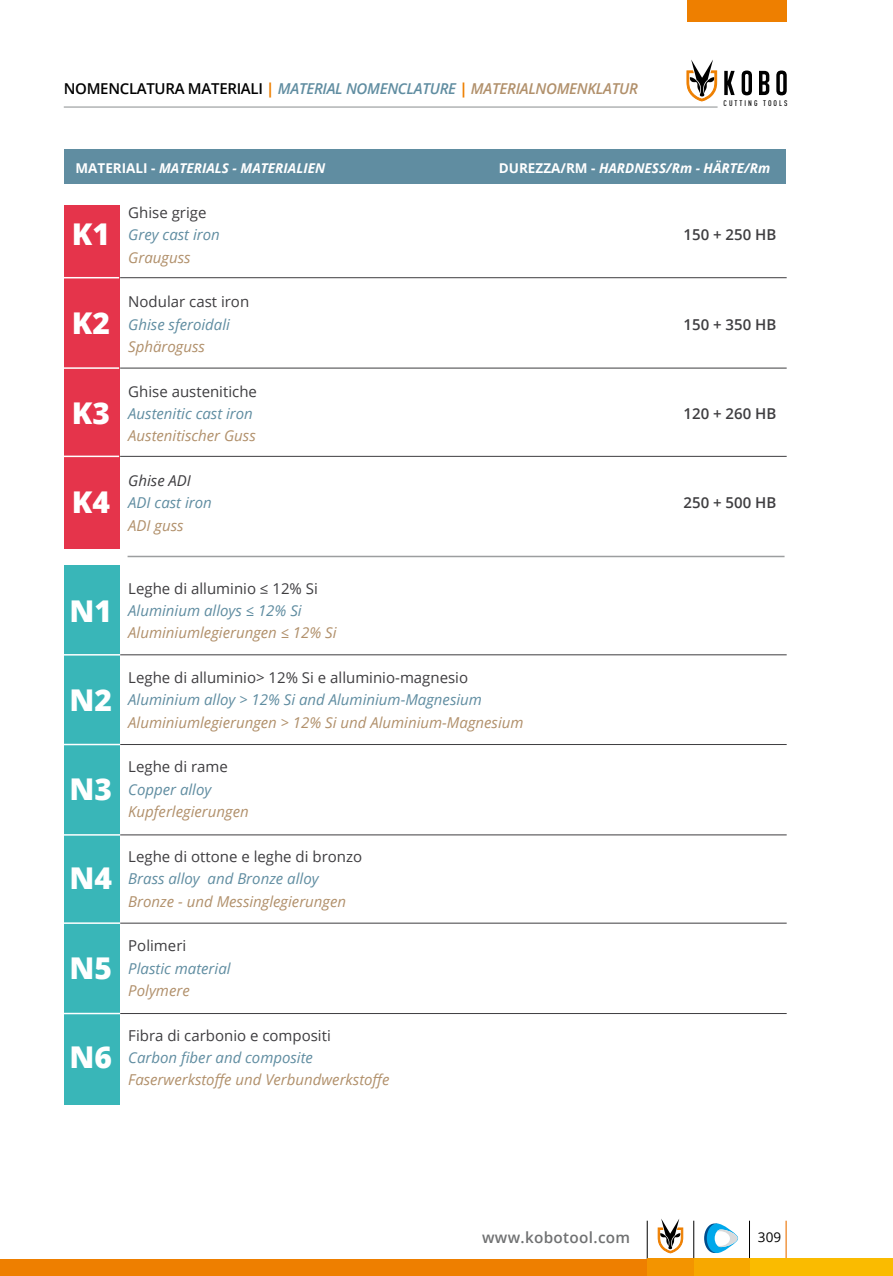
<style>
.page{position:relative;width:893px;height:1276px;background:#fff}
.page>*{position:absolute;margin:0;border:0;box-sizing:border-box;transform-origin:0 0}
.t1{font:800 30px "Open Sans";color:#fff}
.t2{font:600 15.3px "Open Sans";letter-spacing:.02em;color:#707172}
.t3{font:italic 15px "Open Sans";color:#b1906b}
.t4{font:italic 15px "Open Sans";color:#608da1}
.t5{font:15px "Open Sans";color:#3e3d40}
.t6{font:600 15px "Open Sans";letter-spacing:-.02em;color:#000}
.t7{font:600 15px "Open Sans";color:#3e3d40}
.t8{font:italic 15px "Open Sans";color:#3e3d40}
.t9{font:italic 700 13.5px "Open Sans";color:#fff}
.t10{font:13.5px "Open Sans";color:#000}
.t11{font:500 condensed 8.1px "DINOT";letter-spacing:.25em;color:#000}
.s1{font-weight:700;color:#ee7f00}
.s2{font-style:italic;color:#608da1}
.s3{font-style:italic;color:#b1906b}
.s4{font-style:normal}
</style>
<div class="page">
<hr style="left:749px;top:1220px;width:1px;height:47px;background:#000">
<hr style="left:647px;top:1220px;width:1px;height:47px;background:#000">
<hr style="left:693px;top:1220px;width:1px;height:47px;background:#000">
<svg style="left:658px;top:1219px;width:25px;height:34px"></svg>
<hr style="left:785px;top:1220px;width:2px;height:46px;background:#ec7405">
<svg style="left:704px;top:1223px;width:34px;height:30px"></svg>
<div style="left:0;top:1259px;width:893px;height:17px;background:#ee7f00"></div>
<svg style="left:724px;top:71px;width:11px;height:24px"></svg>
<svg style="left:742px;top:70px;width:10px;height:25px"></svg>
<svg style="left:759px;top:71px;width:10px;height:24px"></svg>
<svg style="left:776px;top:70px;width:11px;height:25px"></svg>
<svg style="left:686px;top:60px;width:31px;height:41px"></svg>
<div style="left:687px;top:0;width:100px;height:21px;background:#ee7f00"></div>
<div style="left:749px;top:1259px;width:144px;height:17px;background:#fabb00"></div>
<div style="left:694px;top:1259px;width:56px;height:17px;background:#f7a800"></div>
<div style="left:647px;top:1259px;width:47px;height:17px;background:#f39400"></div>
<hr style="left:64px;top:106px;width:654px;height:2px;background:#b1b3b4">
<div style="left:65px;top:205px;width:55px;height:343px;background:#e5344b"></div>
<div style="left:65px;top:566px;width:55px;height:538px;background:#39b6b8"></div>
<hr style="left:120px;top:277px;width:667px;height:1px;background:#3e3d40">
<hr style="left:64px;top:277px;width:55px;height:1px;background:#fff">
<hr style="left:120px;top:368px;width:667px;height:1px;background:#3e3d40">
<hr style="left:64px;top:367px;width:55px;height:2px;background:#fff">
<hr style="left:120px;top:456px;width:667px;height:1px;background:#3e3d40">
<hr style="left:120px;top:654px;width:667px;height:1px;background:#3e3d40">
<hr style="left:120px;top:744px;width:667px;height:1px;background:#3e3d40">
<hr style="left:120px;top:834px;width:667px;height:1px;background:#3e3d40">
<hr style="left:120px;top:923px;width:667px;height:1px;background:#3e3d40">
<hr style="left:120px;top:1013px;width:667px;height:1px;background:#3e3d40">
<hr style="left:64px;top:455px;width:55px;height:2px;background:#fff">
<div style="left:64px;top:150px;width:722px;height:34px;background:#608da1"></div>
<hr style="left:128px;top:556px;width:656px;height:1px;background:#9c9e9f">
<hr style="left:64px;top:654px;width:56px;height:1px;background:#fff">
<hr style="left:64px;top:744px;width:56px;height:1px;background:#fff">
<hr style="left:64px;top:834px;width:56px;height:1px;background:#fff">
<hr style="left:64px;top:922px;width:56px;height:2px;background:#fff">
<hr style="left:64px;top:1012px;width:56px;height:2px;background:#fff">
<p class="t6" style="left:64px;top:79px;width:576px">NOMENCLATURA MATERIALI <span class="s1">|</span> <span class="s2">MATERIAL NOMENCLATURE</span> <span class="s1">|</span> <span class="s3">MATERIALNOMENKLATUR</span></p>
<p class="t11" style="left:724px;top:98px;width:65px">CUTTING TOOLS</p>
<p class="t9" style="left:75px;top:159px;width:251px"><span class="s4">MATERIALI -</span> MATERIALS - MATERIALIEN</p>
<p class="t9" style="left:499px;top:159px;width:273px"><span class="s4">DUREZZA/RM -</span> HARDNESS/Rm - HÄRTE/Rm</p>
<p class="t5" style="left:128px;top:202px;width:80px">Ghise grige</p>
<p class="t4" style="left:128px;top:224px;width:93px">Grey cast iron</p>
<p class="t7" style="left:683px;top:224px;width:94px">150 + 250 HB</p>
<p class="t3" style="left:128px;top:247px;width:64px">Grauguss</p>
<p class="t5" style="left:128px;top:291px;width:122px">Nodular cast iron</p>
<p class="t4" style="left:128px;top:314px;width:103px">Ghise sferoidali</p>
<p class="t7" style="left:683px;top:314px;width:94px">150 + 350 HB</p>
<p class="t3" style="left:128px;top:336px;width:78px">Sphäroguss</p>
<p class="t5" style="left:128px;top:381px;width:130px">Ghise austenitiche</p>
<p class="t4" style="left:128px;top:403px;width:126px">Austenitic cast iron</p>
<p class="t7" style="left:683px;top:403px;width:94px">120 + 260 HB</p>
<p class="t3" style="left:128px;top:426px;width:129px">Austenitischer Guss</p>
<p class="t8" style="left:128px;top:470px;width:64px">Ghise ADI</p>
<p class="t4" style="left:128px;top:493px;width:85px">ADI cast iron</p>
<p class="t7" style="left:683px;top:493px;width:94px">250 + 500 HB</p>
<p class="t3" style="left:128px;top:515px;width:57px">ADI guss</p>
<h1 class="t1" style="left:72px;top:211px;width:40px">K1</h1>
<h1 class="t1" style="left:72px;top:301px;width:40px">K2</h1>
<h1 class="t1" style="left:72px;top:390px;width:40px">K3</h1>
<h1 class="t1" style="left:72px;top:479px;width:40px">K4</h1>
<h1 class="t1" style="left:70px;top:588px;width:44px">N1</h1>
<h1 class="t1" style="left:70px;top:677px;width:44px">N2</h1>
<h1 class="t1" style="left:70px;top:766px;width:44px">N3</h1>
<h1 class="t1" style="left:70px;top:855px;width:44px">N4</h1>
<h1 class="t1" style="left:70px;top:945px;width:44px">N5</h1>
<h1 class="t1" style="left:70px;top:1034px;width:44px">N6</h1>
<p class="t5" style="left:128px;top:578px;width:191px">Leghe di alluminio ≤ 12% Si</p>
<p class="t4" style="left:128px;top:600px;width:175px">Aluminium alloys ≤ 12% Si</p>
<p class="t3" style="left:128px;top:622px;width:210px">Aluminiumlegierungen ≤ 12% Si</p>
<p class="t5" style="left:128px;top:667px;width:341px">Leghe di alluminio&gt; 12% Si e alluminio-magnesio</p>
<p class="t4" style="left:128px;top:689px;width:355px">Aluminium alloy &gt; 12% Si and Aluminium-Magnesium</p>
<p class="t3" style="left:128px;top:712px;width:397px">Aluminiumlegierungen &gt; 12% Si und Aluminium-Magnesium</p>
<p class="t5" style="left:128px;top:756px;width:101px">Leghe di rame</p>
<p class="t4" style="left:128px;top:779px;width:85px">Copper alloy</p>
<p class="t3" style="left:128px;top:801px;width:122px">Kupferlegierungen</p>
<p class="t5" style="left:128px;top:846px;width:235px">Leghe di ottone e leghe di bronzo</p>
<p class="t4" style="left:128px;top:868px;width:192px">Brass alloy and Bronze alloy</p>
<p class="t3" style="left:128px;top:891px;width:219px">Bronze - und Messinglegierungen</p>
<p class="t5" style="left:128px;top:935px;width:59px">Polimeri</p>
<p class="t4" style="left:128px;top:958px;width:104px">Plastic material</p>
<p class="t3" style="left:128px;top:980px;width:63px">Polymere</p>
<p class="t5" style="left:128px;top:1025px;width:204px">Fibra di carbonio e compositi</p>
<p class="t4" style="left:128px;top:1047px;width:186px">Carbon fiber and composite</p>
<p class="t3" style="left:128px;top:1069px;width:263px">Faserwerkstoffe und Verbundwerkstoffe</p>
<p class="t2" style="left:482px;top:1226px;width:150px">www.kobotool.com</p>
<p class="t10" style="left:758px;top:1228px;width:25px">309</p>
</div>
